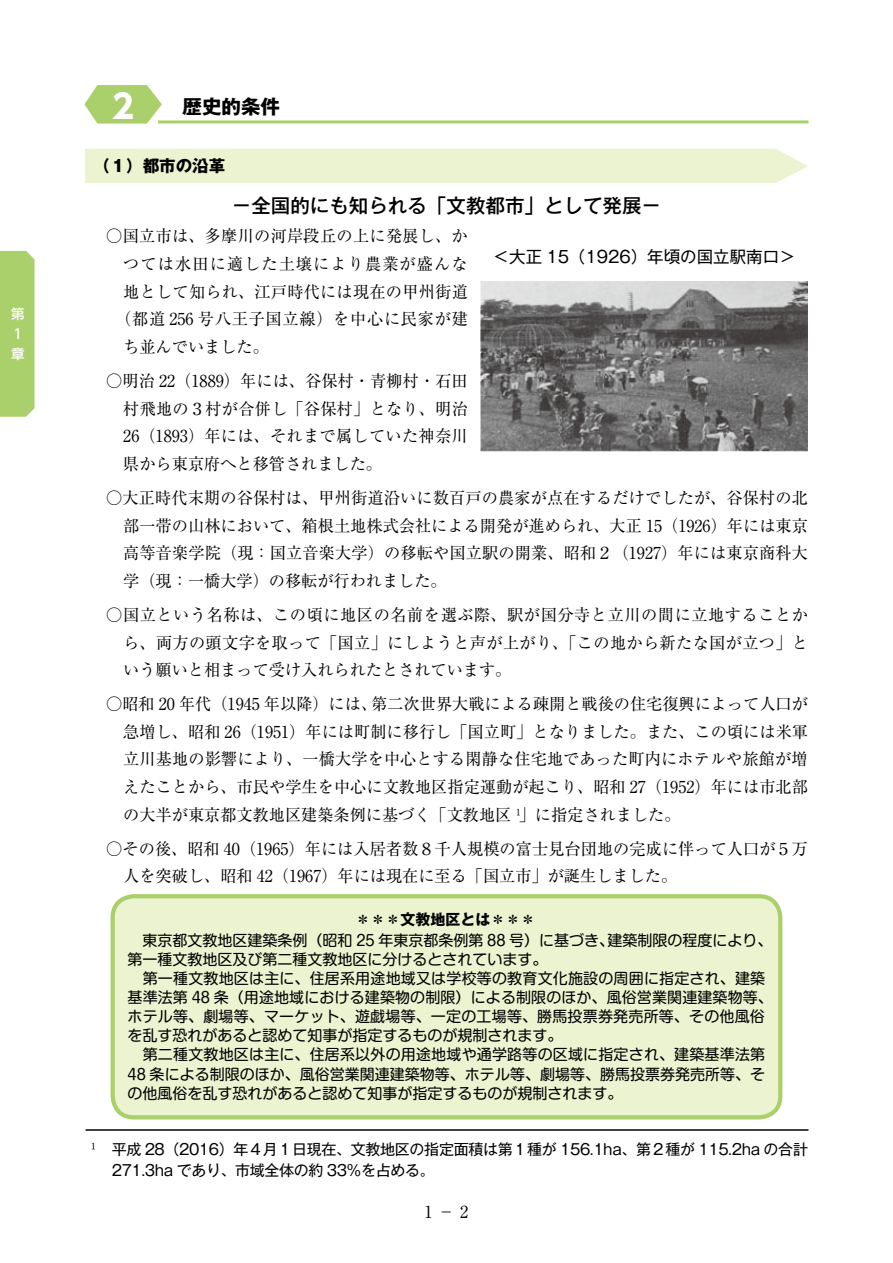
<style>
.page{position:relative;width:893px;height:1263px;background:#fff}
.page>*{position:absolute;margin:0;border:0;box-sizing:border-box;transform-origin:0 0}
.t1{font:700 33px "UD Shin Go Pro";color:#fff}
.t2{font:500 19.5px "Gothic MB101 Pro";color:#000}
.t3{font:700 19.5px "Gothic MB101 Pro";color:#000}
.t4{font:16.5px/27.6px "Ryumin Pro";letter-spacing:.005em;color:#000;text-align:justify}
.t5{font:16.5px "Ryumin Pro";letter-spacing:.045em;color:#000}
.t6{font:16.5px "Ryumin Pro";letter-spacing:.07em;color:#000}
.t7{font:16.5px "Gothic MB101 Pro";color:#000}
.t8{font:700 16.5px "Gothic MB101 Pro";color:#000}
.t9{font:15px/19.2px "Shin M Go Pro";color:#000}
.t10{font:15px/21.6px "Gothic MB101 Pro";letter-spacing:-.025em;color:#000}
.t11{font:700 15px "Gothic MB101 Pro";color:#000}
.t12{font:500 13.5px/20.2px "UD Shin Go Pro";color:#fff}
.s1{font-family:"Ryumin Pro";font-size:16.5px}
</style>
<div class="page">
<svg style="left:84px;top:85px;width:78px;height:39px"></svg>
<hr style="left:158px;top:120px;width:651px;height:3px;background:#a9d06b">
<div style="left:85px;top:149px;width:723px;height:34px;background:#ecf3d0"></div>
<div style="left:0;top:251px;width:35px;height:166px;background:#a9d06b"></div>
<div style="left:113px;top:896px;width:667px;height:221px;background:#ecf3d0;border-radius:21px"></div>
<div style="left:111px;top:894px;width:671px;height:225px;border:4px solid #a9d06b;border-radius:21px"></div>
<hr style="left:86px;top:1129px;width:722px;height:2px;background:#000">
<img style="left:480px;top:281px;width:328px;height:170px">
<p class="t12" style="left:11px;top:303px;width:15px">第<br>１章</p>
<h1 class="t1" style="left:112px;top:79px;width:23px">2</h1>
<p class="t3" style="left:183px;top:90px;width:99px">歴史的条件</p>
<p class="t8" style="left:85px;top:152px;width:142px">　（１）都市の沿革</p>
<p class="t2" style="left:232px;top:189px;width:430px">－全国的にも知られる「文教都市」として発展－</p>
<p class="t4" style="left:106px;top:221px;width:363px">○国立市は、多摩川の河岸段丘の上に発展し、か</p>
<p class="t6" style="left:123px;top:251px;width:346px">つては水田に適した土壌により農業が盛んな</p>
<p class="t4" style="left:123px;top:277px;width:346px">地として知られ、江戸時代には現在の甲州街道</p>
<p class="t5" style="left:115px;top:306px;width:354px">（都道 256 号八王子国立線）を中心に民家が建</p>
<p class="t4" style="left:123px;top:332px;width:147px">ち並んでいました。</p>
<p class="t4" style="left:123px;top:366px;width:346px;text-indent:-17px">○明治 22（1889）年には、谷保村・青柳村・石田村飛地の３村が合併し「谷保村」となり、明治26（1893）年には、それまで属していた神奈川県から東京府へと移管されました。</p>
<p class="t4" style="left:123px;top:483px;width:686px;text-indent:-17px">○大正時代末期の谷保村は、甲州街道沿いに数百戸の農家が点在するだけでしたが、谷保村の北部一帯の山林において、箱根土地株式会社による開発が進められ、大正 15（1926）年には東京高等音楽学院（現：国立音楽大学）の移転や国立駅の開業、昭和２（1927）年には東京商科大学（現：一橋大学）の移転が行われました。</p>
<p class="t4" style="left:123px;top:600px;width:686px;text-indent:-17px">○国立という名称は、この頃に地区の名前を選ぶ際、駅が国分寺と立川の間に立地することから、両方の頭文字を取って「国立」にしようと声が上がり、「この地から新たな国が立つ」という願いと相まって受け入れられたとされています。</p>
<p class="t4" style="left:123px;top:689px;width:686px;text-indent:-17px">○昭和 20 年代（1945 年以降）には、第二次世界大戦による疎開と戦後の住宅復興によって人口が急増し、昭和 26（1951）年には町制に移行し「国立町」となりました｡また、この頃には米軍立川基地の影響により、一橋大学を中心とする閑静な住宅地であった町内にホテルや旅館が増えたことから、市民や学生を中心に文教地区指定運動が起こり、昭和 27（1952）年には市北部の大半が東京都文教地区建築条例に基づく「文教地区１」に指定されました。</p>
<p class="t4" style="left:123px;top:834px;width:686px;text-indent:-17px">○その後、昭和 40（1965）年には入居者数８千人規模の富士見台団地の完成に伴って人口が５万人を突破し、昭和 42（1967）年には現在に至る「国立市」が誕生しました。</p>
<p class="t11" style="left:356px;top:907px;width:181px">＊＊＊文教地区とは＊＊＊</p>
<p class="t9" style="left:128px;top:928px;width:647px">　東京都文教地区建築条例（昭和 25 年東京都条例第 88 号）に基づき、建築制限の程度により、第一種文教地区及び第二種文教地区に分けるとされています。<br>　第一種文教地区は主に、住居系用途地域又は学校等の教育文化施設の周囲に指定され、建築基準法第 48 条（用途地域における建築物の制限）による制限のほか、風俗営業関連建築物等、ホテル等、劇場等、マーケット、遊戯場等、一定の工場等、勝馬投票券発売所等、その他風俗を乱す恐れがあると認めて知事が指定するものが規制されます。<br>　第二種文教地区は主に、住居系以外の用途地域や通学路等の区域に指定され、建築基準法第48 条による制限のほか、風俗営業関連建築物等、ホテル等、劇場等、勝馬投票券発売所等、その他風俗を乱す恐れがあると認めて知事が指定するものが規制されます。</p>
<p class="t7" style="left:493px;top:243px;width:304px">＜大正 15（1926）年頃の国立駅南口＞</p>
<p class="t10" style="left:112px;top:1136px;width:698px;text-indent:-21px"><span class="s1">1</span> 平成 28（2016）年４月１日現在、文教地区の指定面積は第１種が 156.1ha、第２種が 115.2ha の合計<br>271.3ha であり、市域全体の約 33％を占める。</p>
<p class="t4" style="left:424px;top:1197px;width:45px">1 － 2</p>
</div>
